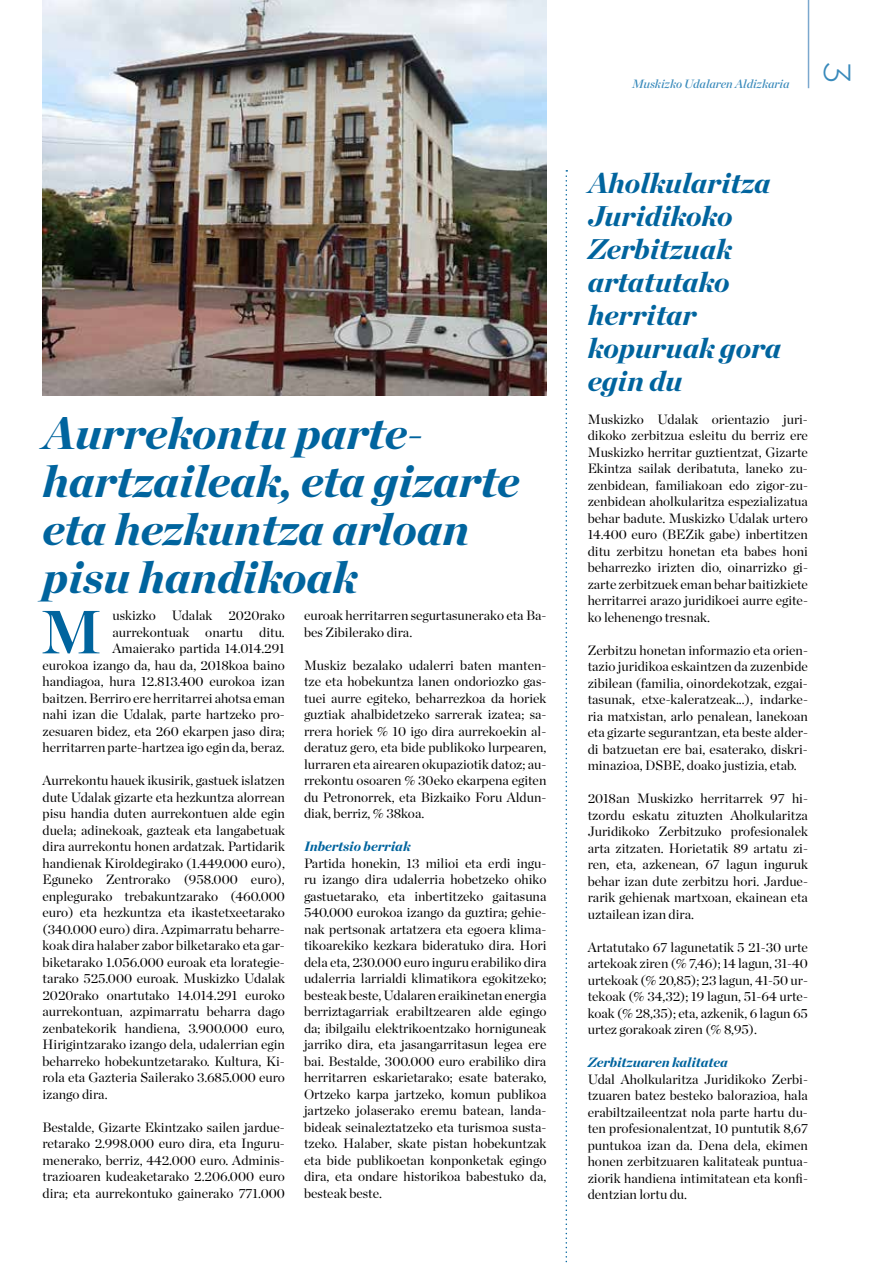
<style>
.page{position:relative;width:893px;height:1263px;background:#fff}
.page>*{position:absolute;margin:0;border:0;box-sizing:border-box;transform-origin:0 0}
.t1{font:700 60.9px "Chronicle Display";color:#00649e}
.t2{font:italic 900 45px/48px "Chronicle Display";color:#00649e}
.t3{font:300 37.5px "Gotham";color:#398abb}
.t4{font:italic 900 28.5px/33px "Chronicle Display";color:#00649e}
.t5{font:13.5px/16.5px "Chronicle Display";color:#020100;text-align:justify}
.t6{font:13.5px/16.5px "Chronicle Display";color:#000;text-align:right}
.t7{font:italic 900 13.5px "Chronicle Display";color:#00649e}
.t8{font:italic 12px "Chronicle Display Semi";color:#398abb}
</style>
<div class="page">
<hr style="left:808px;top:0;width:1px;height:88px;background:#7ba8ce">
<svg style="left:566px;top:170px;width:1px;height:1093px"></svg>
<img style="left:43px;top:0;width:503px;height:396px">
<h2 class="t2" style="left:43px;top:405px;width:478px">Aurrekontu parte&shy;hartzaileak, eta gizarte eta hezkuntza arloan pisu handikoak</h2>
<p class="t6" style="left:43px;top:606px;width:244px">uskizko Udalak 2020rako aurrekontuak onartu ditu.<br>Amaierako partida 14.014.291<br>eurokoa izango da, hau da, 2018koa baino handiagoa, hura 12.813.400 eurokoa izan baitzen. Berriro ere herritarrei ahotsa eman nahi izan die Udalak, parte hartzeko pro&shy;zesuaren bidez, eta 260 ekarpen jaso dira; herritarren parte-hartzea igo egin da, beraz.</p>
<p class="t5" style="left:43px;top:771px;width:244px">Aurrekontu hauek ikusirik, gastuek islatzen dute Udalak gizarte eta hezkuntza alorrean pisu handia duten aurrekontuen alde egin duela; adinekoak, gazteak eta langabetuak dira aurrekontu honen ardatzak. Partidarik handienak Kiroldegirako (1.449.000 euro), Eguneko Zentrorako (958.000 euro), enplegurako trebakuntzarako (460.000 euro) eta hezkuntza eta ikastetxeetarako (340.000 euro) dira. Azpimarratu beharre&shy;koak dira halaber zabor bilketarako eta gar&shy;biketarako 1.056.000 euroak eta lorategie&shy;tarako 525.000 euroak. Muskizko Udalak 2020rako onartutako 14.014.291 euroko aurrekontuan, azpimarratu beharra dago zenbatekorik handiena, 3.900.000 euro, Hirigintzarako izango dela, udalerrian egin beharreko hobekuntzetarako. Kultura, Ki&shy;rola eta Gazteria Sailerako 3.685.000 euro izango dira.</p>
<p class="t5" style="left:43px;top:1118px;width:244px">Bestalde, Gizarte Ekintzako sailen jardue&shy;retarako 2.998.000 euro dira, eta Inguru&shy;menerako, berriz, 442.000 euro. Adminis&shy;trazioaren kudeaketarako 2.206.000 euro dira; eta aurrekontuko gainerako 771.000</p>
<h1 class="t1" style="left:41px;top:583px;width:62px">M</h1>
<p class="t5" style="left:304px;top:606px;width:244px">euroak herritarren segurtasunerako eta Ba&shy;bes Zibilerako dira.</p>
<p class="t5" style="left:304px;top:656px;width:244px">Muskiz bezalako udalerri baten manten&shy;tze eta hobekuntza lanen ondoriozko gas&shy;tuei aurre egiteko, beharrezkoa da horiek guztiak ahalbidetzeko sarrerak izatea; sa&shy;rrera horiek % 10 igo dira aurrekoekin al&shy;deratuz gero, eta bide publikoko lurpearen, lurraren eta airearen okupaziotik datoz; au&shy;rrekontu osoaren % 30eko ekarpena egiten du Petronorrek, eta Bizkaiko Foru Aldun&shy;diak, berriz, % 38koa.</p>
<p class="t7" style="left:304px;top:835px;width:108px">Inbertsio berriak</p>
<p class="t5" style="left:304px;top:854px;width:244px">Partida honekin, 13 milioi eta erdi ingu&shy;ru izango dira udalerria hobetzeko ohiko gastuetarako, eta inbertitzeko gaitasuna 540.000 eurokoa izango da guztira; gehie&shy;nak pertsonak artatzera eta egoera klima&shy;tikoarekiko kezkara bideratuko dira. Hori dela eta, 230.000 euro inguru erabiliko dira udalerria larrialdi klimatikora egokitzeko; besteak beste, Udalaren eraikinetan energia berriztagarriak erabiltzearen alde egingo da; ibilgailu elektrikoentzako horniguneak jarriko dira, eta jasangarritasun legea ere bai. Bestalde, 300.000 euro erabiliko dira herritarren eskarietarako; esate baterako, Ortzeko karpa jartzeko, komun publikoa jartzeko jolaserako eremu batean, landa&shy;bideak seinaleztatzeko eta turismoa susta&shy;tzeko. Halaber, skate pistan hobekuntzak eta bide publikoetan konponketak egingo dira, eta ondare historikoa babestuko da, besteak beste.</p>
<p class="t8" style="left:632px;top:74px;width:159px">Muskizko Udalaren Aldizkaria</p>
<h3 class="t3" style="left:861px;top:61px;width:24px;rotate:90deg">3</h3>
<h3 class="t4" style="left:588px;top:164px;width:195px">Aholkularitza<br>Juridikoko<br>Zerbitzuak artatutako herritar kopuruak gora egin du</h3>
<p class="t5" style="left:588px;top:410px;width:222px">Muskizko Udalak orientazio juri&shy;dikoko zerbitzua esleitu du berriz ere Muskizko herritar guztientzat, Gizarte Ekintza sailak deribatuta, laneko zu&shy;zenbidean, familiakoan edo zigor-zu&shy;zenbidean aholkularitza espezializatua behar badute. Muskizko Udalak urtero 14.400 euro (BEZik gabe) inbertitzen ditu zerbitzu honetan eta babes honi beharrezko irizten dio, oinarrizko gi&shy;zarte zerbitzuek eman behar baitizkiete herritarrei arazo juridikoei aurre egite&shy;ko lehenengo tresnak.</p>
<p class="t5" style="left:588px;top:641px;width:222px">Zerbitzu honetan informazio eta orien&shy;tazio juridikoa eskaintzen da zuzenbide zibilean (familia, oinordekotzak, ezgai&shy;tasunak, etxe-kaleratzeak...), indarke&shy;ria matxistan, arlo penalean, lanekoan eta gizarte segurantzan, eta beste alder&shy;di batzuetan ere bai, esaterako, diskri&shy;minazioa, DSBE, doako justizia, etab.</p>
<p class="t5" style="left:588px;top:789px;width:222px">2018an Muskizko herritarrek 97 hi&shy;tzordu eskatu zituzten Aholkularitza Juridikoko Zerbitzuko profesionalek arta zitzaten. Horietatik 89 artatu zi&shy;ren, eta, azkenean, 67 lagun inguruk behar izan dute zerbitzu hori. Jardue&shy;rarik gehienak martxoan, ekainean eta uztailean izan dira.</p>
<p class="t5" style="left:588px;top:938px;width:222px">Artatutako 67 lagunetatik 5 21-30 urte artekoak ziren (% 7,46); 14 lagun, 31-40 urtekoak (% 20,85); 23 lagun, 41-50 ur&shy;tekoak (% 34,32); 19 lagun, 51-64 urte&shy;koak (% 28,35); eta, azkenik, 6 lagun 65 urtez gorakoak ziren (% 8,95).</p>
<p class="t7" style="left:588px;top:1051px;width:142px">Zerbitzuaren kalitatea</p>
<p class="t5" style="left:588px;top:1070px;width:222px">Udal Aholkularitza Juridikoko Zerbi&shy;tzuaren batez besteko balorazioa, hala erabiltzaileentzat nola parte hartu du&shy;ten profesionalentzat, 10 puntutik 8,67 puntukoa izan da. Dena dela, ekimen honen zerbitzuaren kalitateak puntua&shy;ziorik handiena intimitatean eta konfi&shy;dentzian lortu du.</p>
</div>
